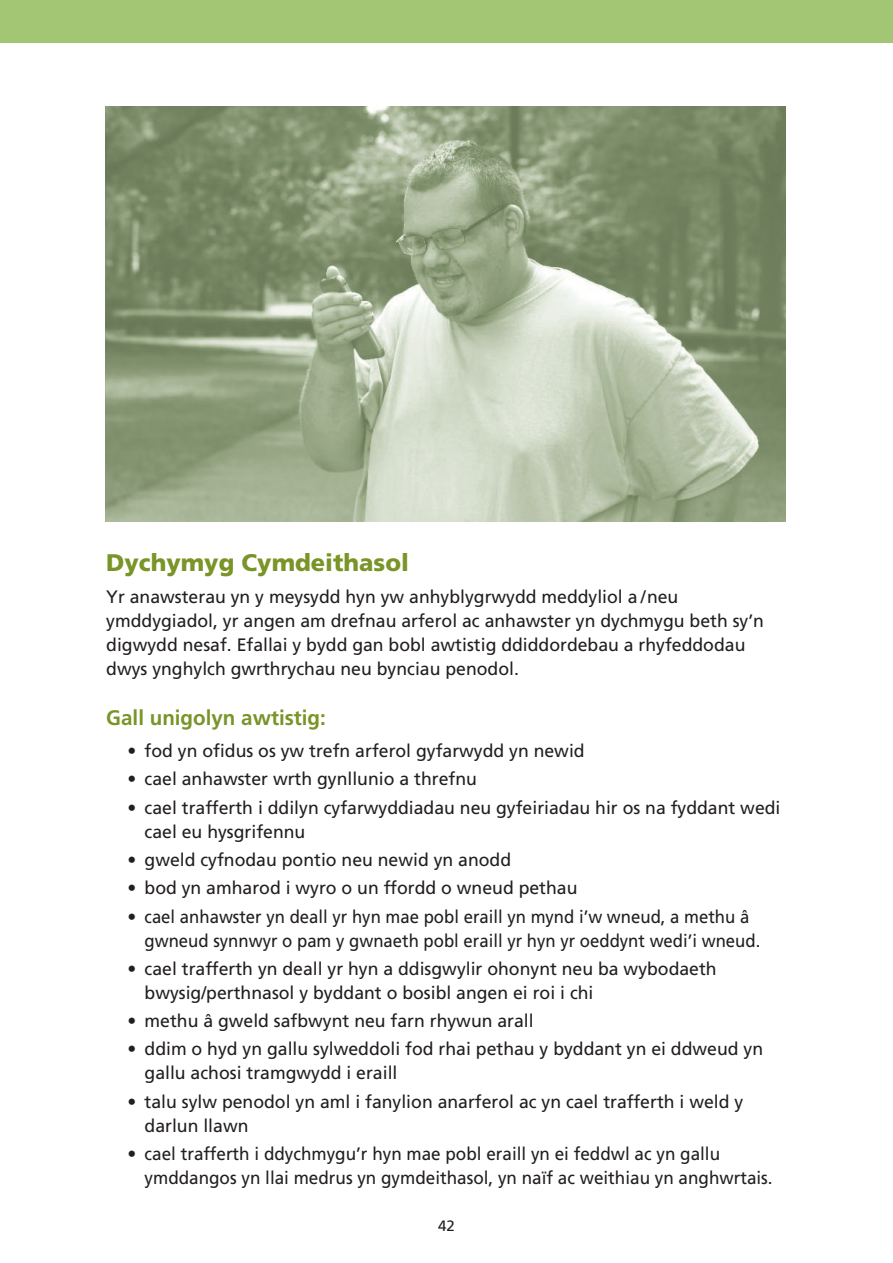
<style>
.page{position:relative;width:893px;height:1263px;background:#fff}
.page>*{position:absolute;margin:0;border:0;box-sizing:border-box;transform-origin:0 0}
.t1{font:900 24px "Frutiger LT Std";color:#799427}
.t2{font:700 21px "Frutiger LT Std";color:#799427}
.t3{font:18px/24px "Frutiger LT Std";color:#231f20}
.t4{font:15px "Frutiger LT Std";color:#231f20}
</style>
<div class="page">
<div style="left:0;top:0;width:893px;height:43px;background:#a2c674"></div>
<img style="left:105px;top:106px;width:680px;height:415px">
<h1 class="t1" style="left:106px;top:553px;width:304px">Dychymyg Cymdeithasol</h1>
<p class="t3" style="left:106px;top:586px;width:659px">Yr anawsterau yn y meysydd hyn yw anhyblygrwydd meddyliol a /neu ymddygiadol, yr angen am drefnau arferol ac anhawster yn dychmygu beth sy’n digwydd nesaf. Efallai y bydd gan bobl awtistig ddiddordebau a rhyfeddodau dwys ynghylch gwrthrychau neu bynciau penodol.</p>
<p class="t2" style="left:106px;top:709px;width:221px">Gall unigolyn awtistig:</p>
<p class="t3" style="left:128px;top:740px;width:459px">• fod yn ofidus os yw trefn arferol gyfarwydd yn newid</p>
<p class="t3" style="left:128px;top:769px;width:351px">• cael anhawster wrth gynllunio a threfnu</p>
<p class="t3" style="left:145px;top:797px;width:637px;text-indent:-17px">• cael trafferth i ddilyn cyfarwyddiadau neu gyfeiriadau hir os na fyddant wedi cael eu hysgrifennu</p>
<p class="t3" style="left:128px;top:849px;width:385px">• gweld cyfnodau pontio neu newid yn anodd</p>
<p class="t3" style="left:128px;top:877px;width:451px">• bod yn amharod i wyro o un ffordd o wneud pethau</p>
<p class="t3" style="left:145px;top:906px;width:617px;text-indent:-17px">• cael anhawster yn deall yr hyn mae pobl eraill yn mynd i’w wneud, a methu â gwneud synnwyr o pam y gwnaeth pobl eraill yr hyn yr oeddynt wedi’i wneud.</p>
<p class="t3" style="left:145px;top:958px;width:574px;text-indent:-17px">• cael trafferth yn deall yr hyn a ddisgwylir ohonynt neu ba wybodaeth bwysig/perthnasol y byddant o bosibl angen ei roi i chi</p>
<p class="t3" style="left:128px;top:1010px;width:408px">• methu â gweld safbwynt neu farn rhywun arall</p>
<p class="t3" style="left:145px;top:1038px;width:620px;text-indent:-17px">• ddim o hyd yn gallu sylweddoli fod rhai pethau y byddant yn ei ddweud yn gallu achosi tramgwydd i eraill</p>
<p class="t3" style="left:145px;top:1091px;width:600px;text-indent:-17px">• talu sylw penodol yn aml i fanylion anarferol ac yn cael trafferth i weld y darlun llawn</p>
<p class="t3" style="left:145px;top:1143px;width:630px;text-indent:-17px">• cael trafferth i ddychmygu’r hyn mae pobl eraill yn ei feddwl ac yn gallu ymddangos yn llai medrus yn gymdeithasol, yn naïf ac weithiau yn anghwrtais.</p>
<p class="t4" style="left:438px;top:1219px;width:18px">42</p>
</div>
